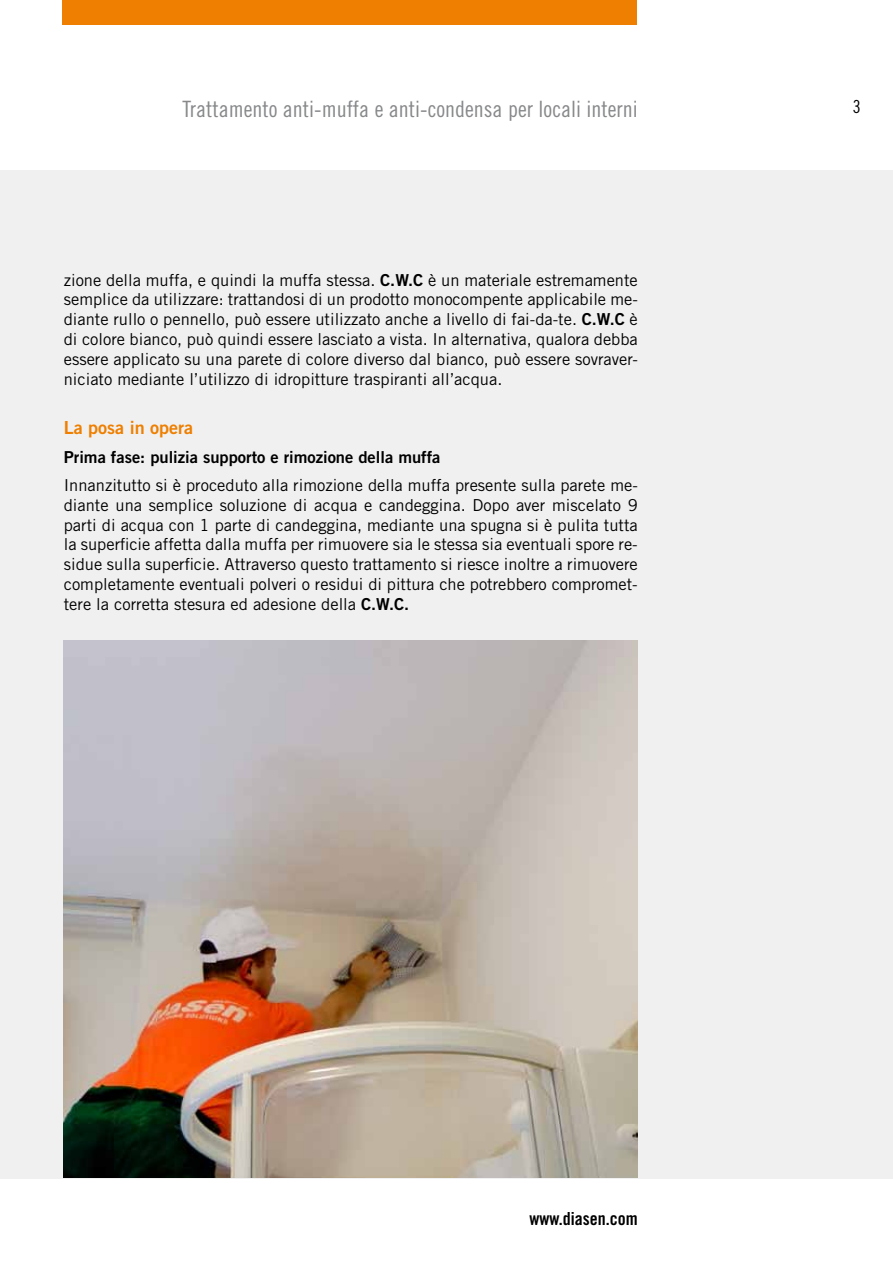
<style>
.page{position:relative;width:893px;height:1263px;background:#fff}
.page>*{position:absolute;margin:0;border:0;box-sizing:border-box;transform-origin:0 0}
.t1{font:22.5px "Trade Gothic Cond Eighteen";color:#87888a}
.t2{font:18px "Trade Gothic Bold Cond Twenty";color:#000}
.t3{font:18px "Trade Gothic Bold Two";color:#ee7f00}
.t4{font:18px "Trade Gothic Cond Eighteen";color:#000}
.t5{font:16.5px/19.8px "Trade Gothic";color:#000;text-align:justify}
.t6{font:16.5px "Trade Gothic Bold Two";color:#000}
.s1{font-family:"Trade Gothic Bold Two"}
</style>
<div class="page">
<div style="left:0;top:170px;width:893px;height:1008px;background:#f0f0f1"></div>
<div style="left:63px;top:0;width:574px;height:25px;background:#ee7f00"></div>
<img style="left:64px;top:640px;width:574px;height:538px">
<h1 class="t1" style="left:182px;top:95px;width:457px">Trattamento anti-muffa e anti-condensa per locali interni</h1>
<p class="t5" style="left:64px;top:270px;width:576px">zione della muffa, e quindi la muffa stessa. <span class="s1">C.W.C</span> è un materiale estremamente semplice da utilizzare: trattandosi di un prodotto monocompente applicabile me&shy;diante rullo o pennello, può essere utilizzato anche a livello di fai-da-te. <span class="s1">C.W.C</span> è di colore bianco, può quindi essere lasciato a vista. In alternativa, qualora debba essere applicato su una parete di colore diverso dal bianco, può essere sovraver&shy;niciato mediante l’utilizzo di idropitture traspiranti all’acqua.</p>
<p class="t3" style="left:64px;top:417px;width:131px">La posa in opera</p>
<p class="t6" style="left:64px;top:447px;width:378px">Prima fase: pulizia supporto e rimozione della muffa</p>
<p class="t5" style="left:64px;top:475px;width:576px">Innanzitutto si è proceduto alla rimozione della muffa presente sulla parete me&shy;diante una semplice soluzione di acqua e candeggina. Dopo aver miscelato 9 parti di acqua con 1 parte di candeggina, mediante una spugna si è pulita tutta la superficie affetta dalla muffa per rimuovere sia le stessa sia eventuali spore re&shy;sidue sulla superficie. Attraverso questo trattamento si riesce inoltre a rimuovere completamente eventuali polveri o residui di pittura che potrebbero compromet&shy;tere la corretta stesura ed adesione della <span class="s1">C.W.C.</span></p>
<p class="t4" style="left:853px;top:96px;width:9px">3</p>
<p class="t2" style="left:529px;top:1207px;width:110px">www.diasen.com</p>
</div>
